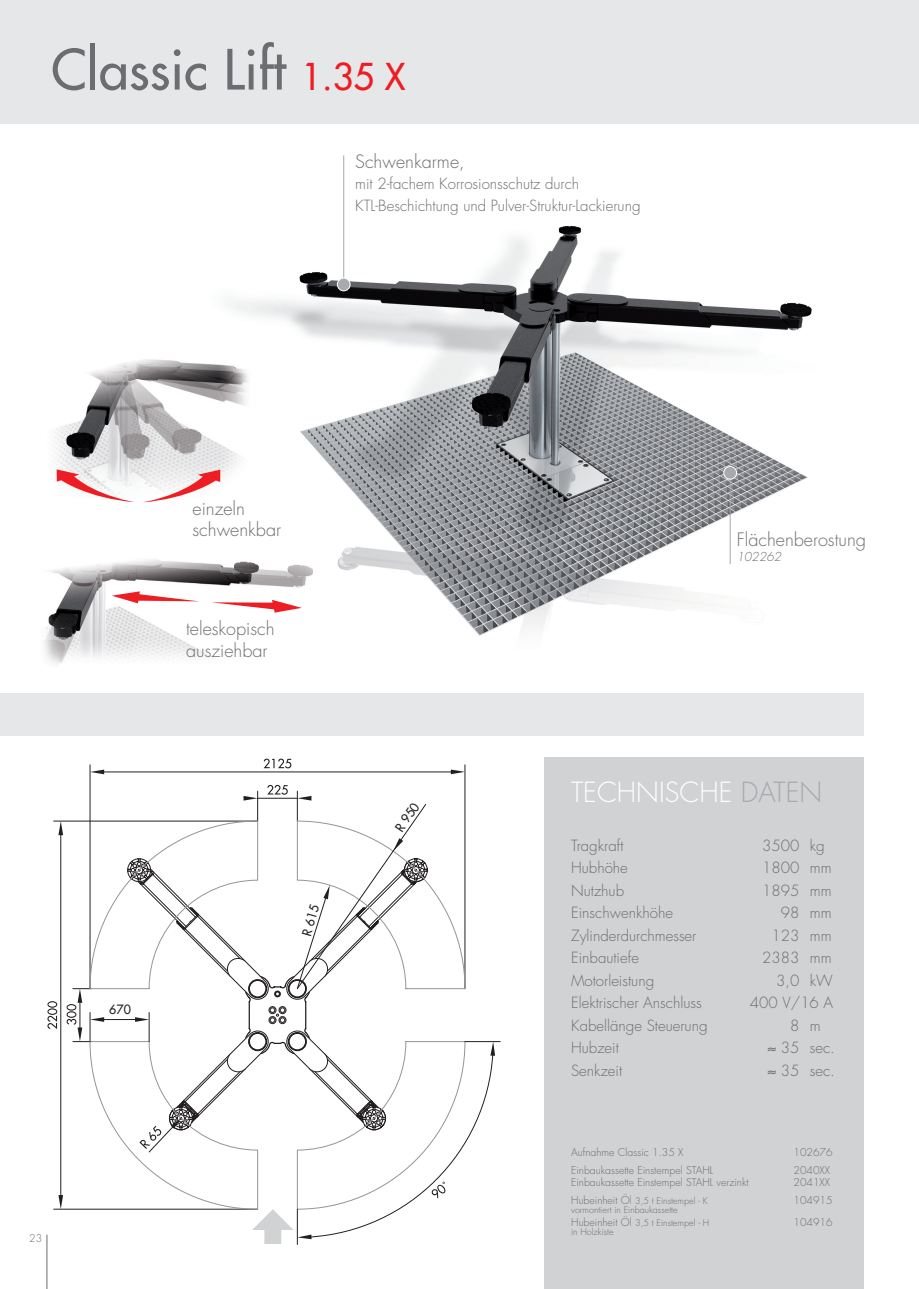
<style>
.page{position:relative;width:919px;height:1289px;background:#fff}
.page>*{position:absolute;margin:0;border:0;box-sizing:border-box;transform-origin:0 0}
.t1{font:54px "Futura";color:#6c6d70}
.t2{font:300 27px "Futura";color:#fff}
.t3{font:300 18px/21.6px "Futura";color:#6c6d70}
.t4{font:300 15px/22.5px "Futura";color:#6c6d70}
.t5{font:12.45px "Futura";color:#231f20}
.t6{font:italic 300 12px "Futura";color:#6c6d70}
.t7{font:300 10.5px/18px "Futura";color:#6c6d70}
.t8{font:300 9px/9px "Futura";color:#6c6d70}
.s1{font-size:36px;color:#ee1d23}
.s2{color:#a8a9ad}
.s3{font-size:10.5px}
</style>
<div class="page">
<div style="left:0;top:693px;width:863px;height:43px;background:#e6e7e9"></div>
<div style="left:0;top:0;width:918px;height:123px;background:#e6e7e9"></div>
<div style="left:544px;top:757px;width:319px;height:531px;background:#d1d2d4"></div>
<hr style="left:47px;top:1234px;width:1px;height:54px;background:#6c6d70">
<img style="left:229px;top:208px;width:583px;height:428px">
<svg style="left:58px;top:1194px;width:5px;height:14px"></svg>
<hr style="left:54px;top:1208px;width:203px;height:1px;background:#231f20">
<hr style="left:54px;top:820px;width:203px;height:1px;background:#231f20">
<svg style="left:451px;top:769px;width:13px;height:5px"></svg>
<hr style="left:90px;top:764px;width:1px;height:224px;background:#231f20">
<hr style="left:464px;top:764px;width:1px;height:224px;background:#231f20">
<svg style="left:90px;top:820px;width:37px;height:389px"></svg>
<hr style="left:60px;top:835px;width:1px;height:359px;background:#231f20">
<svg style="left:58px;top:821px;width:5px;height:14px"></svg>
<hr style="left:104px;top:771px;width:347px;height:1px;background:#231f20">
<svg style="left:90px;top:769px;width:14px;height:5px"></svg>
<hr style="left:102px;top:1019px;width:33px;height:1px;background:#231f20">
<svg style="left:263px;top:758px;width:28px;height:10px"></svg>
<svg style="left:67px;top:988px;width:37px;height:54px"></svg>
<svg style="left:47px;top:1001px;width:10px;height:28px"></svg>
<img style="left:53px;top:339px;width:210px;height:164px">
<img style="left:44px;top:530px;width:268px;height:134px">
<svg style="left:57px;top:469px;width:78px;height:33px"></svg>
<svg style="left:142px;top:469px;width:78px;height:33px"></svg>
<svg style="left:127px;top:785px;width:374px;height:459px"></svg>
<svg style="left:112px;top:591px;width:87px;height:12px"></svg>
<svg style="left:211px;top:600px;width:91px;height:12px"></svg>
<hr style="left:729px;top:473px;width:1px;height:91px;background:#a8a9ad">
<div style="left:723px;top:466px;width:13px;height:13px;background:#a8a9ad;border-radius:50%"></div>
<div style="left:723px;top:466px;width:13px;height:13px;border:1px solid #fff;border-radius:50%"></div>
<hr style="left:343px;top:155px;width:1px;height:129px;background:#a8a9ad">
<div style="left:337px;top:278px;width:13px;height:13px;background:#a8a9ad;border-radius:50%"></div>
<div style="left:337px;top:278px;width:13px;height:13px;border:1px solid #fff;border-radius:50%"></div>
<h1 class="t1" style="left:51px;top:34px;width:356px">Classic Lift <span class="s1">1.35 X</span></h1>
<p class="t3" style="left:355px;top:150px;width:111px">Schwenkarme,</p>
<p class="t4" style="left:355px;top:173px;width:287px;line-height:21.6px">mit 2-fachem Korrosionsschutz durch<br>KTL-Beschichtung und Pulver-Struktur-Lackierung</p>
<p class="t3" style="left:192px;top:497px;width:90px">einzeln schwenkbar</p>
<p class="t3" style="left:186px;top:617px;width:90px">teleskopisch ausziehbar</p>
<p class="t5" style="left:109px;top:1001px;width:23px">670</p>
<p class="t5" style="left:298px;top:933px;width:33px;rotate:-75deg">R 615</p>
<p class="t5" style="left:391px;top:825px;width:33px;rotate:-56deg">R 950</p>
<p class="t7" style="left:29px;top:1229px;width:15px">23</p>
<p class="t3" style="left:736px;top:529px;width:131px">Flächenberostung</p>
<p class="t6" style="left:736px;top:548px;width:46px">102262</p>
<h2 class="t2" style="left:571px;top:774px;width:252px">TECHNISCHE <span class="s2">DATEN</span></h2>
<p class="t4" style="left:571px;top:834px;width:138px">Tragkraft<br>Hubhöhe<br>Nutzhub<br>Einschwenkhöhe<br>Zylinderdurchmesser<br>Einbautiefe<br>Motorleistung<br>Elektrischer Anschluss<br>Kabellänge Steuerung<br>Hubzeit<br>Senkzeit</p>
<p class="t4" style="left:762px;top:834px;width:64px">3500 kg</p>
<p class="t4" style="left:762px;top:856px;width:71px">1800 mm</p>
<p class="t4" style="left:762px;top:879px;width:71px">1895 mm</p>
<p class="t4" style="left:780px;top:901px;width:52px">98 mm</p>
<p class="t4" style="left:771px;top:924px;width:62px">123 mm</p>
<p class="t4" style="left:762px;top:946px;width:71px">2383 mm</p>
<p class="t4" style="left:776px;top:969px;width:58px">3,0 kW</p>
<p class="t4" style="left:749px;top:991px;width:85px">400 V/16 A</p>
<p class="t4" style="left:790px;top:1014px;width:32px">8 m</p>
<p class="t4" style="left:767px;top:1036px;width:69px">≈ 35 sec.</p>
<p class="t4" style="left:767px;top:1059px;width:69px">≈ 35 sec.</p>
<p class="t7" style="left:571px;top:1142px;width:144px">Aufnahme Classic 1.35 X<br>Einbaukassette Einstempel STAHL</p>
<p class="t7" style="left:571px;top:1173px;width:179px">Einbaukassette Einstempel STAHL verzinkt</p>
<p class="t8" style="left:571px;top:1196px;width:138px"><span class="s3">Hubeinheit Öl</span> 3,5 t Einstempel - K vormontiert in Einbaukassette</p>
<p class="t8" style="left:571px;top:1218px;width:140px"><span class="s3">Hubeinheit Öl</span> 3,5 t Einstempel - H in Holzkiste</p>
<p class="t7" style="left:793px;top:1142px;width:41px">102676<br>2040XX</p>
<p class="t7" style="left:793px;top:1173px;width:41px">2041XX<br>104915</p>
<p class="t7" style="left:793px;top:1213px;width:41px">104916</p>
</div>
